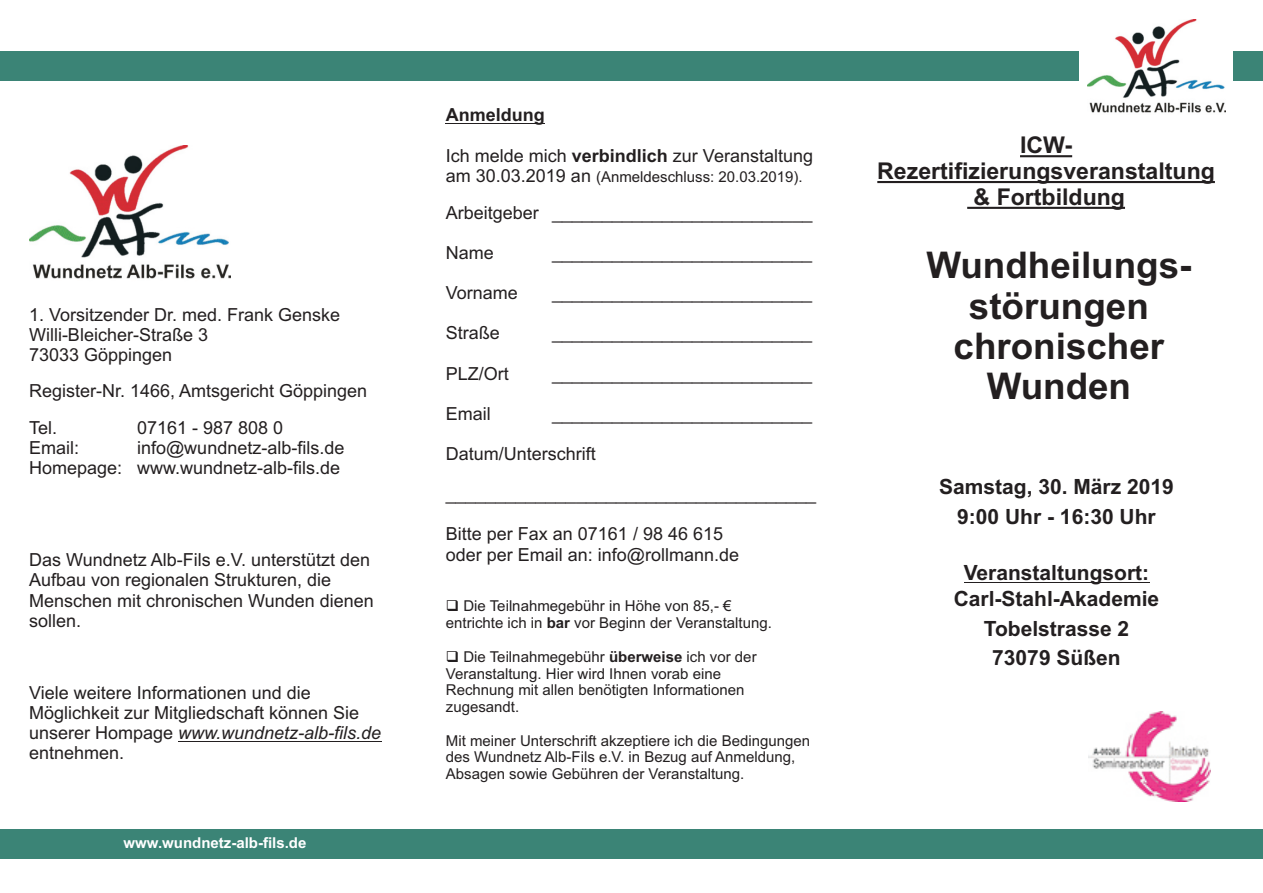
<style>
.page{position:relative;width:1263px;height:893px;background:#fff}
.page>*{position:absolute;margin:0;border:0;box-sizing:border-box;transform-origin:0 0}
.t1{font:700 36.75px/40.3px "Arial";color:#231f20;text-align:center}
.t2{font:700 23.1px/25.8px "Arial";color:#231f20;text-align:center}
.t3{font:700 21px/29.4px "Arial";color:#231f20;text-align:center}
.t4{font:18px/20.1px "Arial";color:#231f20}
.t5{font:700 18px "Arial";color:#231f20}
.t6{font:15px/16.8px "Arial";color:#231f20}
.t7{font:700 15px "Arial";color:#fff}
.s1{font-style:italic}
.s2{font-weight:700}
.s3{font-size:18px}
</style>
<div class="page">
<div style="left:0;top:829px;width:1263px;height:30px;background:#3b8476"></div>
<div style="left:0;top:51px;width:1263px;height:30px;background:#3b8476"></div>
<hr style="left:178px;top:741px;width:203px;height:1px;background:#231f20">
<hr style="left:964px;top:582px;width:185px;height:1px;background:#231f20">
<div style="left:1080px;top:43px;width:153px;height:45px;background:#fff"></div>
<img style="left:1087px;top:20px;width:139px;height:93px">
<img style="left:30px;top:145px;width:201px;height:134px">
<hr style="left:1020px;top:155px;width:52px;height:2px;background:#231f20">
<hr style="left:877px;top:181px;width:338px;height:2px;background:#231f20">
<hr style="left:967px;top:207px;width:158px;height:2px;background:#231f20">
<hr style="left:446px;top:123px;width:99px;height:1px;background:#231f20">
<img style="left:1088px;top:711px;width:123px;height:91px">
<p class="t4" style="left:29px;top:306px;width:313px">1. Vorsitzender Dr. med. Frank Genske<br>Willi-Bleicher-Straße 3<br>73033 Göppingen</p>
<p class="t4" style="left:29px;top:375px;width:340px;line-height:36.2px">Register-Nr. 1466, Amtsgericht Göppingen<br>Tel.</p>
<p class="t4" style="left:137px;top:419px;width:148px">07161 - 987 808 0</p>
<p class="t4" style="left:29px;top:439px;width:317px;text-align:right">info@wundnetz-alb-fils.de<br>Homepage: www.wundnetz-alb-fils.de</p>
<p class="t4" style="left:29px;top:439px;width:52px">Email:</p>
<p class="t4" style="left:29px;top:552px;width:346px">Das Wundnetz Alb-Fils e.V. unterstützt den<br>Aufbau von regionalen Strukturen, die<br>Menschen mit chronischen Wunden dienen sollen.</p>
<p class="t4" style="left:29px;top:684px;width:354px">Viele weitere Informationen und die Möglichkeit zur Mitgliedschaft können Sie unserer Hompage <span class="s1">www.wundnetz-alb-fils.de </span>entnehmen.</p>
<p class="t7" style="left:124px;top:837px;width:184px">www.wundnetz-alb-fils.de</p>
<p class="t5" style="left:446px;top:108px;width:100px">Anmeldung</p>
<p class="t4" style="left:446px;top:147px;width:369px">Ich melde mich <span class="s2">verbindlich</span> zur Veranstaltung am 30.03.2019 a</p>
<p class="t4" style="left:446px;top:204px;width:368px">Arbeitgeber __________________________</p>
<p class="t4" style="left:446px;top:244px;width:50px">Name</p>
<p class="t4" style="left:552px;top:244px;width:262px">__________________________</p>
<p class="t4" style="left:446px;top:284px;width:74px">Vorname</p>
<p class="t4" style="left:552px;top:284px;width:262px">__________________________</p>
<p class="t4" style="left:446px;top:325px;width:56px">Straße</p>
<p class="t4" style="left:552px;top:325px;width:262px">__________________________</p>
<p class="t4" style="left:446px;top:365px;width:65px">PLZ/Ort</p>
<p class="t4" style="left:552px;top:365px;width:262px">__________________________</p>
<p class="t4" style="left:446px;top:405px;width:46px">Email</p>
<p class="t4" style="left:552px;top:405px;width:262px">__________________________</p>
<p class="t4" style="left:446px;top:445px;width:152px">Datum/Unterschrift</p>
<p class="t6" style="left:581px;top:170px;width:223px"><span class="s3">n</span> (Anmeldeschluss: 20.03.2019).</p>
<p class="t4" style="left:446px;top:485px;width:372px">_____________________________________</p>
<p class="t4" style="left:446px;top:526px;width:279px">Bitte per Fax an 07161 / 98 46 615</p>
<p class="t4" style="left:446px;top:546px;width:295px">oder per Email an: info@rollmann.de</p>
<p class="t6" style="left:446px;top:599px;width:287px">❑Die Teilnahmegebühr in Höhe von 85,- €</p>
<p class="t6" style="left:446px;top:616px;width:328px">entrichte ich in <span class="s2">bar</span> vor Beginn der Veranstaltung.</p>
<p class="t6" style="left:446px;top:649px;width:312px;text-indent:18px">Die Teilnahmegebühr <span class="s2">überweise</span> ich vor der Veranstaltung. Hier wird Ihnen vorab eine Rechnung mit allen benötigten Informationen zugesandt.</p>
<p class="t6" style="left:446px;top:733px;width:366px">Mit meiner Unterschrift akzeptiere ich die Bedingungen des Wundnetz Alb-Fils e.V. in Bezug auf Anmeldung,<br>Absagen sowie Gebühren der Veranstaltung.</p>
<p class="t2" style="left:877px;top:134px;width:339px">ICW-<br>Rezertifizierungsveranstaltung &amp; Fortbildung</p>
<h1 class="t1" style="left:926px;top:249px;width:266px">Wundheilungs&shy;störungen chronischer<br>Wunden</h1>
<p class="t3" style="left:939px;top:474px;width:236px">Samstag, 30. März 2019<br>9:00 Uhr - 16:30 Uhr</p>
<p class="t3" style="left:954px;top:561px;width:207px;line-height:26.7px">Veranstaltungsort:<br>Carl-Stahl-Akademie</p>
<p class="t3" style="left:984px;top:615px;width:147px">Tobelstrasse 2<br>73079 Süßen</p>
</div>
